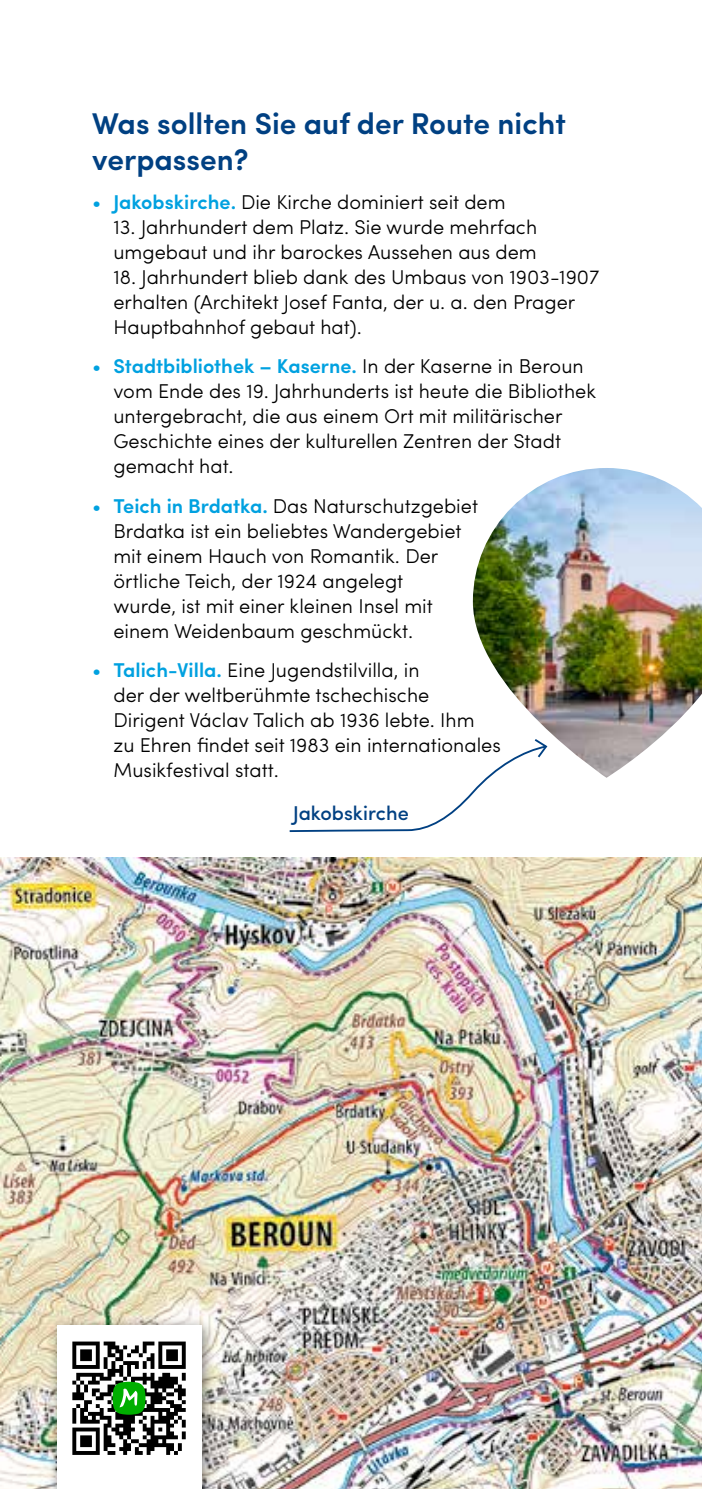
<style>
.page{position:relative;width:702px;height:1489px;background:#fff}
.page>*{position:absolute;margin:0;border:0;box-sizing:border-box;transform-origin:0 0}
.t1{font:600 30px/36px "Sofia Pro";color:#004082}
.t2{font:300 20px/25px "Sofia Pro";color:#000}
.t3{font:500 20px "Sofia Pro";color:#004082}
.s1{color:#00a1e0}
.s2{font-weight:600;color:#00a1e0}
</style>
<div class="page">
<img style="left:0;top:857px;width:702px;height:631px">
<img style="left:473px;top:468px;width:229px;height:309px">
<div style="left:47px;top:1315px;width:169px;height:173px;background:#000;opacity:.5"></div>
<div style="left:57px;top:1325px;width:144px;height:163px;background:#fff"></div>
<svg style="left:72px;top:1341px;width:114px;height:113px"></svg>
<svg style="left:289px;top:737px;width:259px;height:95px"></svg>
<h1 class="t1" style="left:92px;top:103px;width:475px">Was sollten Sie auf der Route nicht verpassen?</h1>
<p class="t2" style="left:92px;top:188px;width:415px"><span class="s1">•</span> <span class="s2">Jakobskirche.</span> Die Kirche dominiert seit dem</p>
<p class="t2" style="left:113px;top:213px;width:425px">13. Jahrhundert dem Platz. Sie wurde mehrfach umgebaut und ihr barockes Aussehen aus dem</p>
<p class="t2" style="left:113px;top:263px;width:487px">18. Jahrhundert blieb dank des Umbaus von 1903-1907 erhalten (Architekt Josef Fanta, der u. a. den Prager<br>Hauptbahnhof gebaut hat).</p>
<p class="t2" style="left:113px;top:352px;width:484px;text-indent:-21px"><span class="s1">•</span> <span class="s2">Stadtbibliothek – Kaserne.</span> In der Kaserne in Beroun vom Ende des 19. Jahrhunderts ist heute die Bibliothek untergebracht, die aus einem Ort mit militärischer Geschichte eines der kulturellen Zentren der Stadt gemacht hat.</p>
<p class="t2" style="left:113px;top:492px;width:366px;text-indent:-21px"><span class="s1">•</span> <span class="s2">Teich in Brdatka.</span> Das Naturschutzgebiet Brdatka ist ein beliebtes Wandergebiet mit einem Hauch von Romantik. Der örtliche Teich, der 1924 angelegt<br>wurde, ist mit einer kleinen Insel mit einem Weidenbaum geschmückt.</p>
<p class="t2" style="left:113px;top:656px;width:389px;text-indent:-21px"><span class="s1">•</span> <span class="s2">Talich-Villa.</span> Eine Jugendstilvilla, in<br>der der weltberühmte tschechische Dirigent Václav Talich ab 1936 lebte. Ihm<br>zu Ehren findet seit 1983 ein internationales Musikfestival statt.</p>
<p class="t3" style="left:293px;top:798px;width:117px">Jakobskirche</p>
</div>
